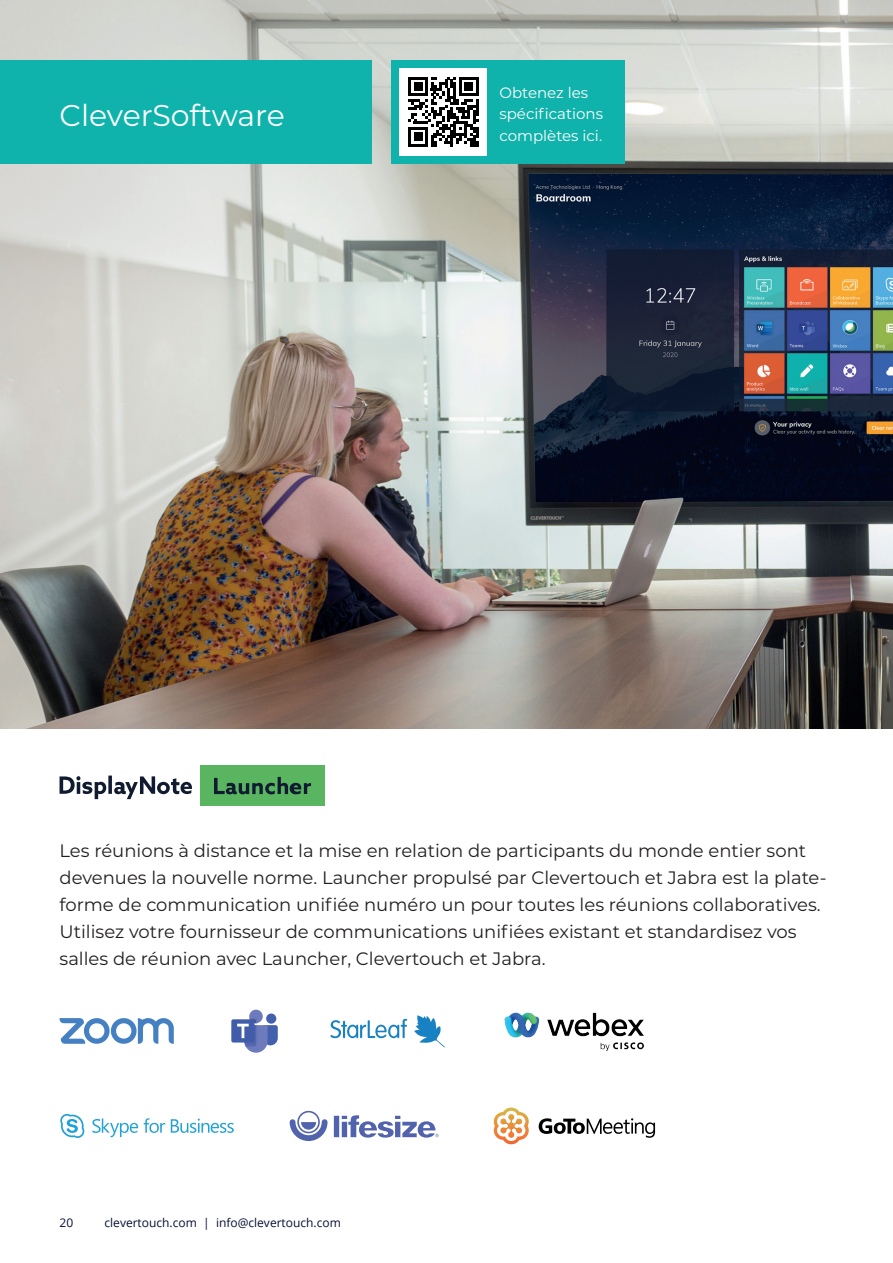
<style>
.page{position:relative;width:893px;height:1263px;background:#fff}
.page>*{position:absolute;margin:0;border:0;box-sizing:border-box;transform-origin:0 0}
.Title_White{font:30px "Montserrat";color:#fff}
.Intro_Paragraph_Black{font:18px/27px "Montserrat";color:#231f20}
.t1{font:15px/21.3px "Montserrat";color:#fff}
.t2{font:12px "Open Sans";color:#071034}
</style>
<div class="page">
<img style="left:0;top:0;width:893px;height:729px">
<div style="left:391px;top:60px;width:233px;height:103px;background:#10b3ab"></div>
<div style="left:399px;top:68px;width:88px;height:88px;background:#fff"></div>
<svg style="left:408px;top:77px;width:70px;height:70px"></svg>
<hr style="left:408px;top:144px;width:20px;height:3px;background:#000">
<div style="left:414px;top:133px;width:8px;height:8px;background:#000"></div>
<div style="left:200px;top:765px;width:125px;height:41px;background:#59b55f"></div>
<svg style="left:214px;top:777px;width:97px;height:18px"></svg>
<svg style="left:60px;top:775px;width:132px;height:24px"></svg>
<svg style="left:60px;top:1018px;width:114px;height:26px"></svg>
<div style="left:249px;top:1010px;width:14px;height:13px;background:#6d7bbc;border-radius:50%"></div>
<div style="left:266px;top:1013px;width:10px;height:11px;background:#4360ac;border-radius:50%"></div>
<div style="left:231px;top:1019px;width:24px;height:23px;background:#415ca9;border-radius:2px"></div>
<svg style="left:237px;top:1018px;width:41px;height:35px"></svg>
<svg style="left:331px;top:1019px;width:76px;height:19px"></svg>
<svg style="left:414px;top:1015px;width:31px;height:32px"></svg>
<img style="left:504px;top:1012px;width:140px;height:39px">
<svg style="left:60px;top:1114px;width:24px;height:24px"></svg>
<svg style="left:92px;top:1118px;width:46px;height:19px"></svg>
<svg style="left:144px;top:1118px;width:21px;height:15px"></svg>
<svg style="left:171px;top:1119px;width:63px;height:14px"></svg>
<svg style="left:290px;top:1111px;width:149px;height:30px"></svg>
<svg style="left:539px;top:1118px;width:116px;height:20px"></svg>
<svg style="left:493px;top:1107px;width:36px;height:37px"></svg>
<div style="left:0;top:60px;width:371px;height:103px;background:#10b3ab"></div>
<p class="Title_White" style="left:60px;top:95px;width:227px">CleverSoftware</p>
<p class="t1" style="left:499px;top:81px;width:105px">Obtenez les spécifications complètes ici.</p>
<p class="Intro_Paragraph_Black" style="left:60px;top:837px;width:768px">Les réunions à distance et la mise en relation de participants du monde entier sont devenues la nouvelle norme. Launcher propulsé par Clevertouch et Jabra est la plate&shy;forme de communication unifiée numéro un pour toutes les réunions collaboratives.<br>Utilisez votre fournisseur de communications unifiées existant et standardisez vos salles de réunion avec Launcher, Clevertouch et Jabra.</p>
<p class="t2" style="left:60px;top:1214px;width:15px">20</p>
<p class="t2" style="left:105px;top:1214px;width:238px">clevertouch.com | info@clevertouch.com</p>
</div>
